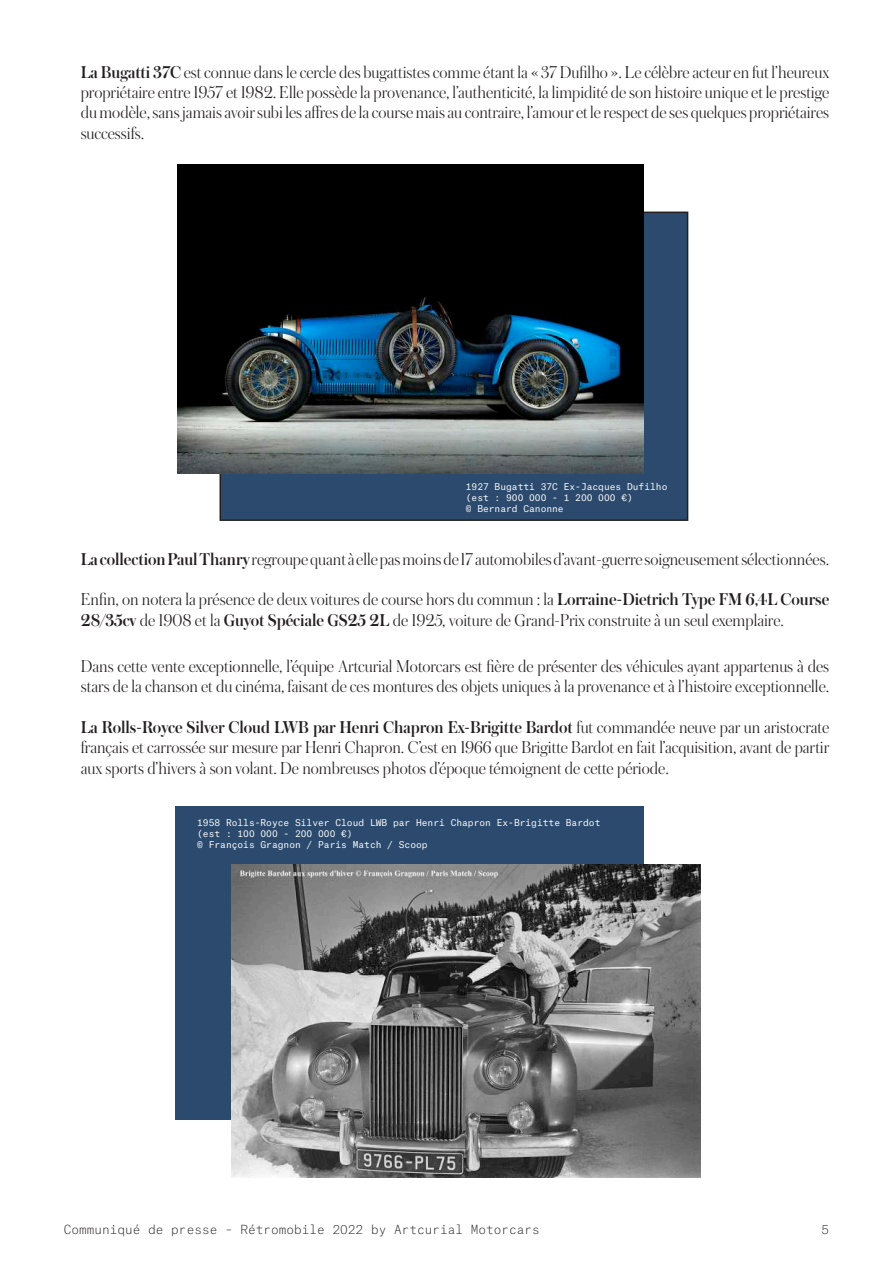
<style>
.page{position:relative;width:893px;height:1263px;background:#fff}
.page>*{position:absolute;margin:0;border:0;box-sizing:border-box;transform-origin:0 0}
.t1{font:300 18px/20.2px "Austin Artcurial";color:#231f20}
.t2{font:100 12px "Atlas Typewriter";color:#231f20}
.t3{font:9px/10.8px "Atlas Typewriter";color:#fff}
.s1{font-weight:500}
</style>
<div class="page">
<div style="left:220px;top:212px;width:468px;height:308px;background:#2b4a6d"></div>
<img style="left:178px;top:164px;width:466px;height:309px">
<div style="left:175px;top:806px;width:469px;height:313px;background:#2b4a6d"></div>
<img style="left:232px;top:864px;width:469px;height:313px">
<p class="t1" style="left:81px;top:61px;width:750px;text-align:justify"><span class="s1">La Bugatti 37C</span> est connue dans le cercle des bugattistes comme étant la « 37 Dufilho ». Le célèbre acteur en fut l’heureux propriétaire entre 1957 et 1982. Elle possède la provenance, l’authenticité, la limpidité de son histoire unique et le prestige du modèle, sans jamais avoir subi les affres de la course mais au contraire, l’amour et le respect de ses quelques propriétaires successifs.</p>
<p class="t3" style="left:466px;top:480px;width:203px">1927 Bugatti 37C Ex-Jacques Dufilho (est : 900 000 - 1 200 000 €)<br>© Bernard Canonne</p>
<p class="t1" style="left:81px;top:548px;width:750px"><span class="s1">La collection Paul Thanry</span> regroupe quant à elle pas moins de 17 automobiles d’avant-guerre soigneusement sélectionnées.</p>
<p class="t1" style="left:81px;top:589px;width:750px">Enfin, on notera la présence de deux voitures de course hors du commun : la <span class="s1">Lorraine-Dietrich Type FM 6,4L Course<br>28/35cv</span> de 1908 et la <span class="s1">Guyot Spéciale GS25 2L</span> de 1925, voiture de Grand-Prix construite à un seul exemplaire.</p>
<p class="t1" style="left:81px;top:656px;width:750px">Dans cette vente exceptionnelle, l’équipe Artcurial Motorcars est fière de présenter des véhicules ayant appartenus à des stars de la chanson et du cinéma, faisant de ces montures des objets uniques à la provenance et à l’histoire exceptionnelle.</p>
<p class="t1" style="left:81px;top:716px;width:750px;text-align:justify"><span class="s1">La Rolls-Royce Silver Cloud LWB par Henri Chapron Ex-Brigitte Bardot</span> fut commandée neuve par un aristocrate français et carrossée sur mesure par Henri Chapron. C’est en 1966 que Brigitte Bardot en fait l’acquisition, avant de partir aux sports d’hivers à son volant. De nombreuses photos d’époque témoignent de cette période.</p>
<p class="t3" style="left:197px;top:816px;width:405px">1958 Rolls-Royce Silver Cloud LWB par Henri Chapron Ex-Brigitte Bardot (est : 100 000 - 200 000 €)<br>© François Gragnon / Paris Match / Scoop</p>
<p class="t2" style="left:64px;top:1219px;width:478px">Communiqué de presse – Rétromobile 2022 by Artcurial Motorcars</p>
<p class="t2" style="left:821px;top:1219px;width:9px">5</p>
</div>
